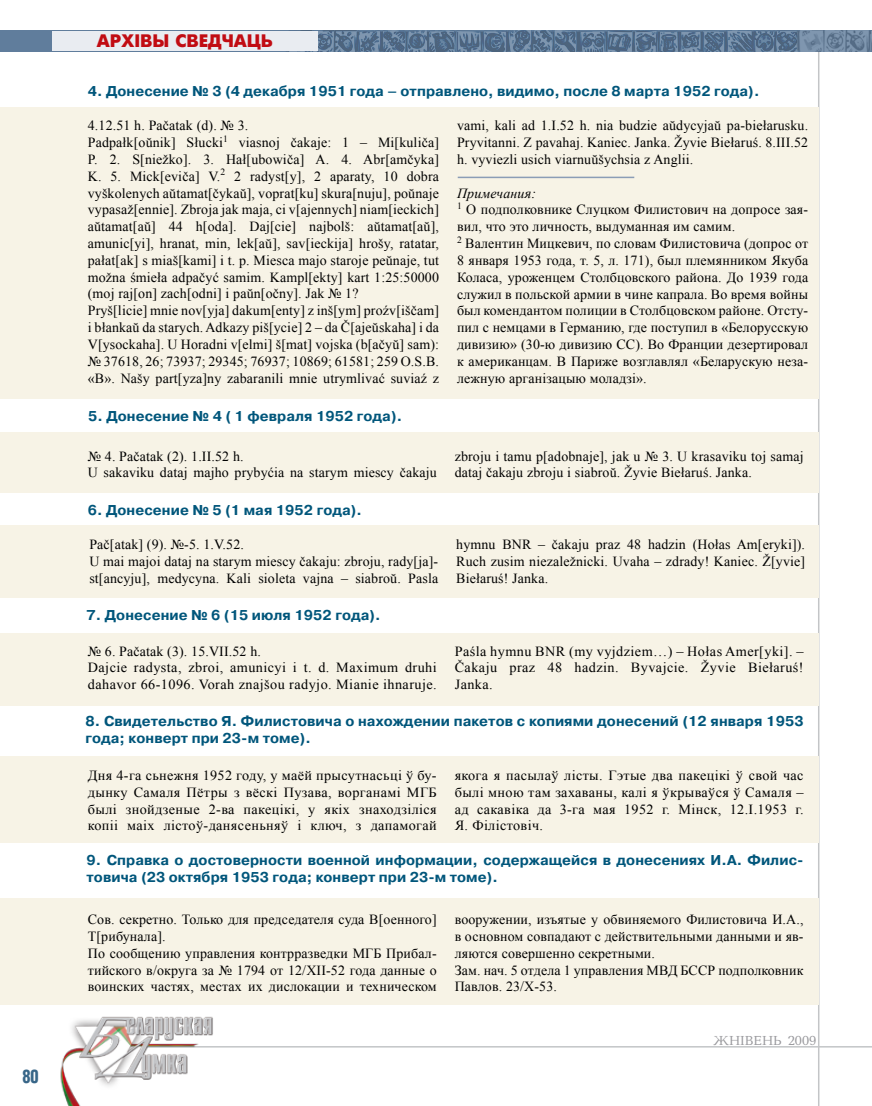
<style>
.page{position:relative;width:872px;height:1106px;background:#fff}
.page>*{position:absolute;margin:0;border:0;box-sizing:border-box;transform-origin:0 0}
.t1{font:18px "Futuris Extra C";color:#c10c13}
.t2{font:700 18px "AG Letterica Cond L";color:#386688;scale:.9 1}
.t3{font:700 14.25px/17.1px "Pragmatica C";letter-spacing:.005em;color:#00567b}
.t4{font:13.95px/16.8px "Times New Roman";letter-spacing:.01em;color:#000}
.t5{font:13.95px/16.8px "Times New Roman";letter-spacing:.03em;color:#000}
.t6{font:13.5px "Baltica C";color:#97979b}
.s1{font-style:italic}
</style>
<div class="page">
<hr style="left:818px;top:52px;width:1px;height:1054px;background:#c3c5c7">
<img style="left:285px;top:30px;width:587px;height:1px">
<svg style="left:0;top:31px;width:871px;height:21px;background:#5f7995"></svg>
<div style="left:52px;top:31px;width:266px;height:20px;background:#e9ecf1"></div>
<hr style="left:146px;top:1046px;width:726px;height:1px;background:#c3c5c7">
<svg style="left:871px;top:31px;width:1px;height:21px"></svg>
<div style="left:0;top:525px;width:818px;height:72px;background:#f7f3e6"></div>
<div style="left:0;top:432px;width:818px;height:61px;background:#f7f3e6"></div>
<div style="left:0;top:107px;width:818px;height:291px;background:#f7f3e6"></div>
<div style="left:0;top:633px;width:818px;height:72px;background:#f7f3e6"></div>
<div style="left:0;top:756px;width:818px;height:86px;background:#f7f3e6"></div>
<img style="left:54px;top:1004px;width:176px;height:102px">
<div style="left:0;top:898px;width:818px;height:106px;background:#f7f3e6"></div>
<hr style="left:458px;top:177px;width:176px;height:1px;background:#8b9db6">
<p class="t2" style="left:23px;top:1065px;width:20px">80</p>
<p class="t1" style="left:97px;top:31px;width:177px">АРХІВЫ СВЕДЧАЦЬ</p>
<p class="t3" style="left:88px;top:82px;width:673px">4. Донесение № 3 (4 декабря 1951 года – отправлено, видимо, после 8 марта 1952 года).</p>
<p class="t4" style="left:88px;top:117px;width:353px">4.12.51 h. Pačatak (d). № 3.<br>Padpałk[oŭnik] Słucki<sup>1</sup> viasnoj čakaje: 1 – Mi[kuliča] P. 2. S[niežko]. 3. Hał[ubowiča] A. 4. Abr[amčyka] K. 5. Mick[eviča] V.<sup>2</sup> 2 radyst[y], 2 aparaty, 10 dobra vyškolenych aŭtamat[čykaŭ], voprat[ku] skura[nuju], poŭnaje vypasaž[ennie]. Zbroja jak maja, ci v[ajennych] niam[ieckich] aŭtamat[aŭ] 44 h[oda]. Daj[cie] najbolš: aŭtamat[aŭ], amunic[yi], hranat, min, lek[aŭ], sav[ieckija] hrošy, ratatar, pałat[ak] s miaš[kami] i t. p. Miesca majo staroje peŭnaje, tut možna śmieła adpačyć samim. Kampl[ekty] kart 1:25:50000 (moj raj[on] zach[odni] i paŭn[očny]. Jak № 1?<br>Pryš[licie] mnie nov[yja] dakum[enty] z inš[ym] proźv[iščam] i błankaŭ da starych. Adkazy piš[ycie] 2 – da Č[ajeŭskaha] i da V[ysockaha]. U Horadni v[elmi] š[mat] vojska (b[ačyŭ] sam): № 37618, 26; 73937; 29345; 76937; 10869; 61581; 259 O.S.B. «B». Našy part[yza]ny zabaranili mnie utrymlivać suviaź z</p>
<p class="t4" style="left:457px;top:117px;width:353px;text-align:justify">vami, kali ad 1.I.52 h. nia budzie aŭdycyjaŭ pa-biełarusku.<br>Pryvitanni. Z pavahaj. Kaniec. Janka. Žyvie Biełaruś. 8.III.52 h. vyviezli usich viarnuŭšychsia z Anglii.</p>
<p class="t4" style="left:457px;top:184px;width:353px"><span class="s1">Примечания:<br></span><sup>1</sup> О подполковнике Слуцком Филистович на допросе зая&shy;вил, что это личность, выдуманная им самим.<br><sup>2</sup> Валентин Мицкевич, по словам Филистовича (допрос от 8 января 1953 года, т. 5, л. 171), был племянником Якуба Коласа, уроженцем Столбцовского района. До 1939 года служил в польской армии в чине капрала. Во время войны был комендантом полиции в Столбцовском районе. Отсту&shy;пил с немцами в Германию, где поступил в «Белорусскую дивизию» (30-ю дивизию СС). Во Франции дезертировал к американцам. В Париже возглавлял «Беларускую неза&shy;лежную арганізацыю моладзі».</p>
<p class="t3" style="left:88px;top:407px;width:315px">5. Донесение № 4 ( 1 февраля 1952 года).</p>
<p class="t4" style="left:88px;top:447px;width:350px">№ 4. Pačatak (2). 1.II.52 h.<br>U sakaviku dataj majho prybyćia na starym miescy čakaju</p>
<p class="t4" style="left:455px;top:447px;width:350px">zbroju i tamu p[adobnaje], jak u № 3. U krasaviku toj samaj dataj čakaju zbroju i siabroŭ. Žyvie Biełaruś. Janka.</p>
<p class="t3" style="left:88px;top:501px;width:276px">6. Донесение № 5 (1 мая 1952 года).</p>
<p class="t4" style="left:89px;top:536px;width:350px">Pač[atak] (9). №-5. 1.V.52.<br>U mai majoi dataj na starym miescy čakaju: zbroju, rady[ja]- st[ancyju], medycyna. Kali sioleta vajna – siabroŭ. Pasla</p>
<p class="t4" style="left:456px;top:536px;width:350px;text-align:justify">hymnu BNR – čakaju praz 48 hadzin (Hołas Am[eryki]).<br>Ruch zusim niezaležnicki. Uvaha – zdrady! Kaniec. Ž[yvie] Biełaruś! Janka.</p>
<p class="t3" style="left:87px;top:607px;width:295px">7. Донесение № 6 (15 июля 1952 года).</p>
<p class="t5" style="left:88px;top:642px;width:350px">№ 6. Pačatak (3). 15.VII.52 h.<br>Dajcie radysta, zbroi, amunicyi i t. d. Maximum druhi dahavor 66-1096. Vorah znajšou radyjo. Mianie ihnaruje.</p>
<p class="t4" style="left:455px;top:642px;width:350px;text-align:justify">Paśla hymnu BNR (my vyjdziem…) – Hołas Amer[yki]. – Čakaju praz 48 hadzin. Byvajcie. Žyvie Biełaruś!<br>Janka.</p>
<p class="t3" style="left:85px;top:712px;width:719px">8. Свидетельство Я. Филистовича о нахождении пакетов с копиями донесений (12 января 1953 года; конверт при 23-м томе).</p>
<p class="t4" style="left:88px;top:767px;width:350px;text-align:justify">Дня 4-га сьнежня 1952 году, у маёй прысутнасьці ў бу&shy;дынку Самаля Пётры з вёскі Пузава, ворганамі МГБ былі знойдзеные 2-ва пакецікі, у якіх знаходзіліся копіі маіх лістоў-данясеньняў і ключ, з дапамогай</p>
<p class="t4" style="left:455px;top:767px;width:350px;text-align:justify">якога я пасылаў лісты. Гэтые два пакецікі ў свой час былі мною там захаваны, калі я ўкрываўся ў Самаля – ад сакавіка да 3-га мая 1952 г. Мінск, 12.I.1953 г.<br>Я. Філістовіч.</p>
<p class="t3" style="left:86px;top:851px;width:718px">9. Справка о достоверности военной информации, содержащейся в донесениях И.А. Филис&shy;товича (23 октября 1953 года; конверт при 23-м томе).</p>
<p class="t4" style="left:88px;top:911px;width:350px">Сов. секретно. Только для председателя суда В[оенного] Т[рибунала].<br>По сообщению управления контрразведки МГБ Прибал&shy;тийского в/округа за № 1794 от 12/XII-52 года данные о воинских частях, местах их дислокации и техническом</p>
<p class="t4" style="left:455px;top:911px;width:350px">вооружении, изъятые у обвиняемого Филистовича И.А., в основном совпадают с действительными данными и яв&shy;ляются совершенно секретными.<br>Зам. нач. 5 отдела 1 управления МВД БССР подполковник Павлов. 23/X-53.</p>
<p class="t6" style="left:713px;top:1033px;width:105px">ЖНІВень 2009</p>
</div>
